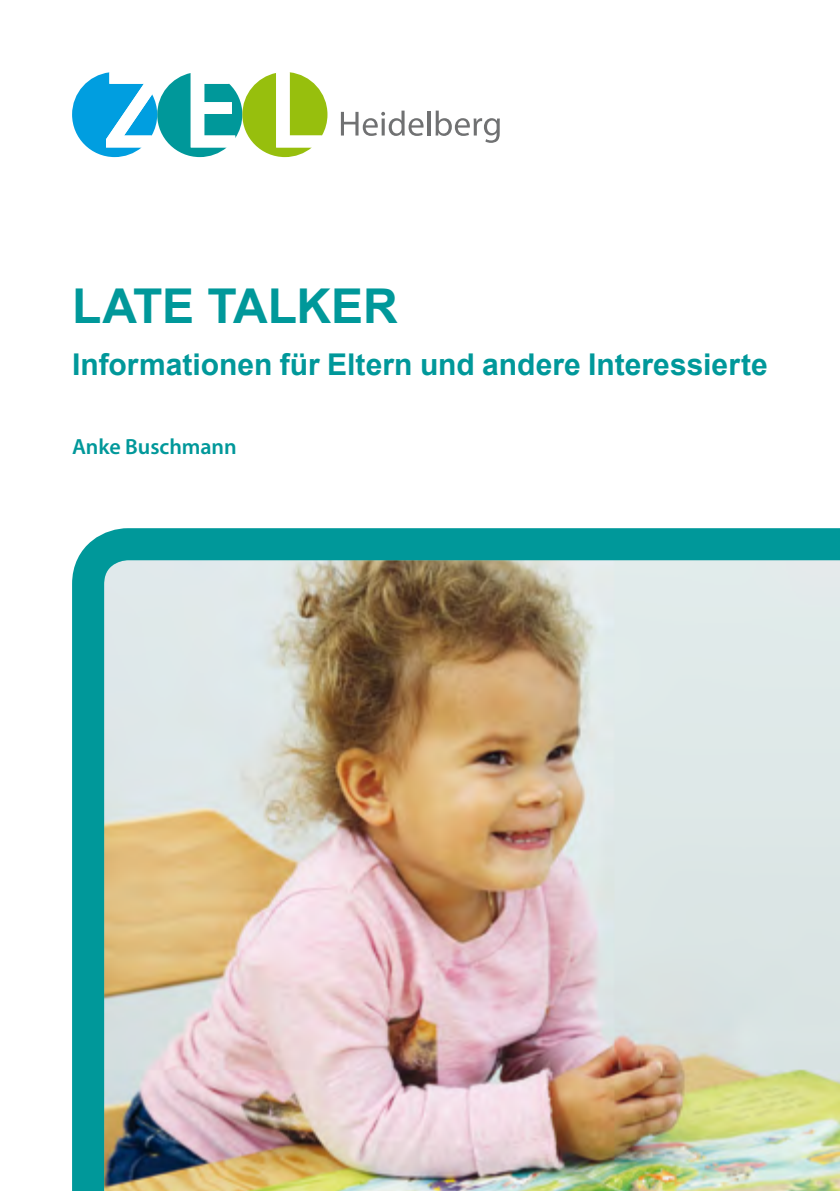
<style>
.page{position:relative;width:840px;height:1191px;background:#fff}
.page>*{position:absolute;margin:0;border:0;box-sizing:border-box;transform-origin:0 0}
.t1{font:700 48px "Arial";letter-spacing:-.005em;color:#00989a}
.t2{font:700 30px "Arial";color:#00989a}
.Ueber1{font:600 22px "Myriad Pro";letter-spacing:-.005em;color:#00989a}
</style>
<div class="page">
<svg style="left:341px;top:111px;width:82px;height:25px"></svg>
<hr style="left:427px;top:111px;width:3px;height:24px;background:#707172">
<svg style="left:435px;top:111px;width:64px;height:32px"></svg>
<svg style="left:72px;top:72px;width:255px;height:85px"></svg>
<img style="left:72px;top:528px;width:767px;height:663px">
<p class="t1" style="left:72px;top:274px;width:327px">LATE TALKER</p>
<p class="t2" style="left:72px;top:344px;width:697px">Informationen für Eltern und andere Interessierte</p>
<p class="Ueber1" style="left:72px;top:433px;width:166px">Anke Buschmann</p>
</div>
